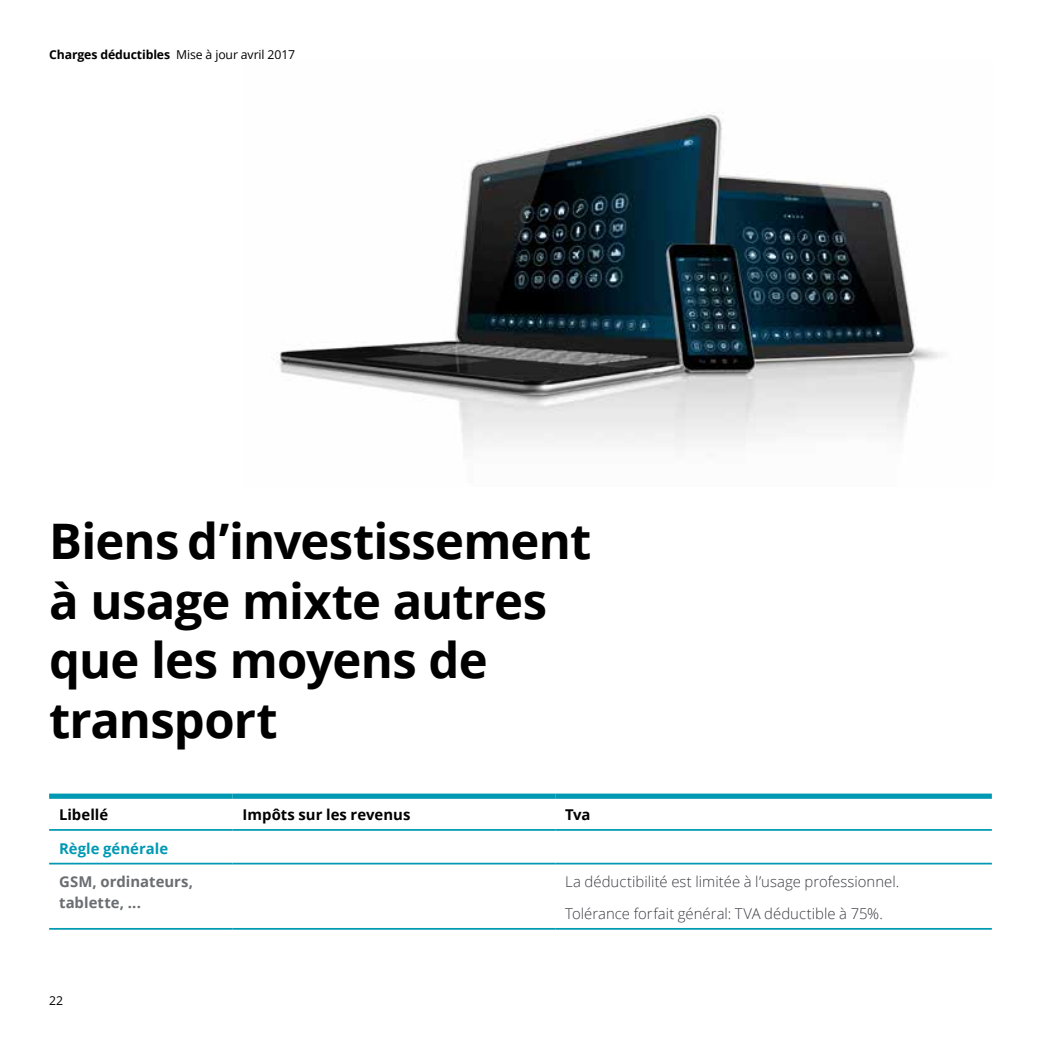
<style>
.page{position:relative;width:1042px;height:1042px;background:#fff}
.page>*{position:absolute;margin:0;border:0;box-sizing:border-box;transform-origin:0 0}
.t1{font:700 49px/59.5px "Open Sans";letter-spacing:-.02em;color:#000}
.t2{font:300 14.88px/31.5px "Open Sans";letter-spacing:.005em;color:#3b3c43}
.t3{font:700 14.88px "Open Sans";color:#000}
.t4{font:700 14.88px/21px "Open Sans";letter-spacing:.005em;color:#6a6d71}
.t5{font:700 14.88px "Open Sans";letter-spacing:.005em;color:#0099b3}
.t6{font:700 12.25px "Open Sans";letter-spacing:-.01em;color:#000}
.t7{font:12.25px "Open Sans";color:#000}
.s1{font-weight:400}
</style>
<div class="page">
<div style="left:49px;top:793px;width:184px;height:6px;background:#0099b3"></div>
<div style="left:233px;top:793px;width:322px;height:6px;background:#0099b3"></div>
<div style="left:555px;top:793px;width:437px;height:6px;background:#0099b3"></div>
<hr style="left:49px;top:928px;width:184px;height:1px;background:#0099b3">
<hr style="left:233px;top:928px;width:322px;height:1px;background:#0099b3">
<hr style="left:555px;top:928px;width:437px;height:1px;background:#0099b3">
<hr style="left:49px;top:829px;width:184px;height:2px;background:#0099b3">
<hr style="left:233px;top:829px;width:322px;height:2px;background:#0099b3">
<hr style="left:555px;top:829px;width:437px;height:2px;background:#0099b3">
<hr style="left:49px;top:863px;width:184px;height:1px;background:#0099b3">
<hr style="left:233px;top:863px;width:322px;height:1px;background:#0099b3">
<hr style="left:555px;top:863px;width:437px;height:1px;background:#0099b3">
<img style="left:274px;top:112px;width:668px;height:335px">
<p class="t6" style="left:49px;top:46px;width:248px">Charges déductibles <span class="s1">Mise à jour avril 2017</span></p>
<h1 class="t1" style="left:49px;top:510px;width:544px">Biens d’investissement à usage mixte autres que les moyens de transport</h1>
<p class="t3" style="left:59px;top:804px;width:51px">Libellé</p>
<p class="t3" style="left:243px;top:804px;width:169px">Impôts sur les revenus</p>
<p class="t3" style="left:565px;top:804px;width:27px">Tva</p>
<p class="t5" style="left:59px;top:838px;width:111px">Règle générale</p>
<p class="t4" style="left:59px;top:871px;width:136px">GSM, ordinateurs, tablette, ...</p>
<p class="t2" style="left:565px;top:866px;width:336px">La déductibilité est limitée à l’usage professionnel.<br>Tolérance forfait général: TVA déductible à 75%.</p>
<p class="t7" style="left:49px;top:992px;width:15px">22</p>
</div>
